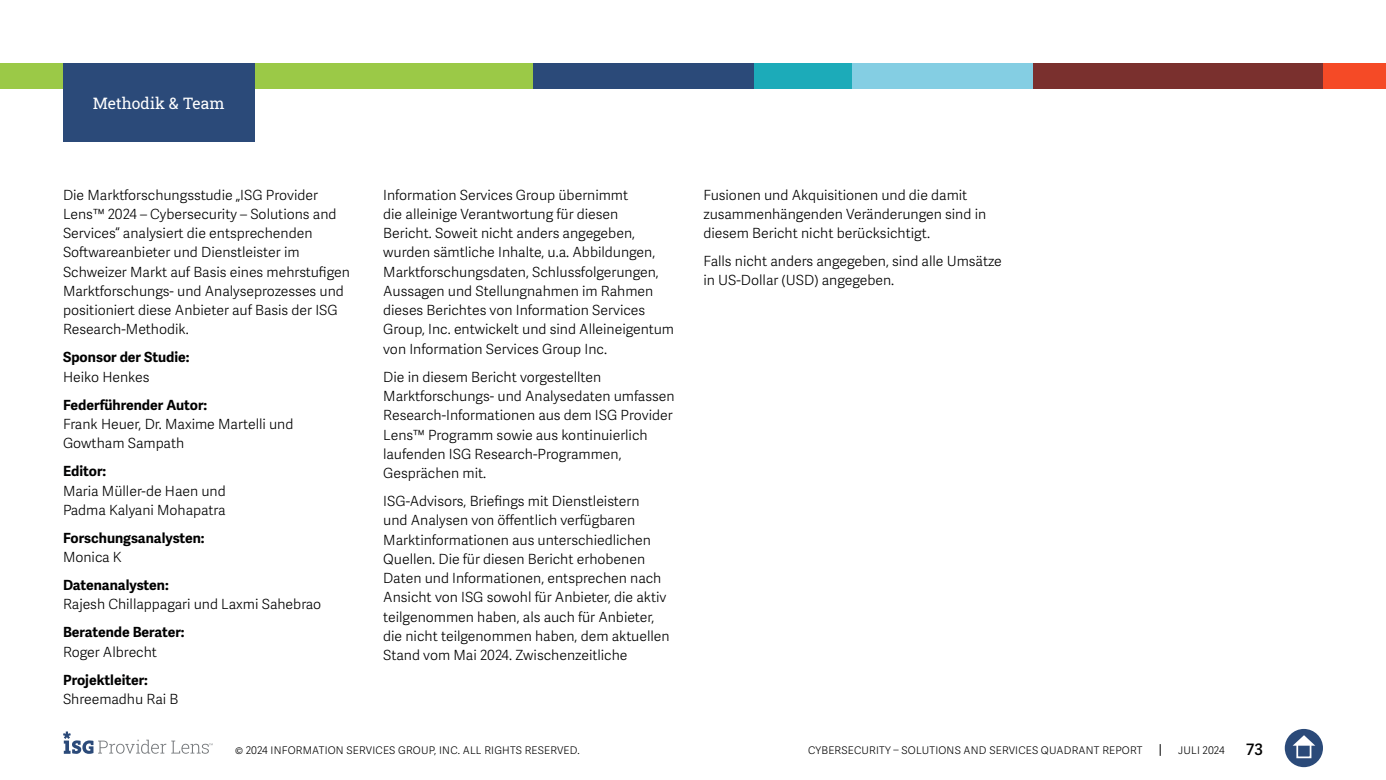
<style>
.page{position:relative;width:1386px;height:780px;background:#fff}
.page>*{position:absolute;margin:0;border:0;box-sizing:border-box;transform-origin:0 0}
.Section_Label_Blue_B{font:15.75px "Roboto Slab ISG P Regular";color:#fff}
.t1{font:600 15.75px "Adelle Sans";color:#000}
.t2{font:300 14px/19.2px "Adelle Sans";color:#000101}
.t3{font:700 14px/19.2px "Adelle Sans";color:#000101}
.t4{font:300 10.5px "Adelle Sans";letter-spacing:.02em;color:#000}
.s1{font-weight:300}
.s2{font-weight:700}
</style>
<div class="page">
<svg style="left:1160px;top:744px;width:1px;height:12px"></svg>
<div style="left:1285px;top:729px;width:38px;height:38px;background:#2b4a79;border-radius:50%"></div>
<svg style="left:1293px;top:735px;width:22px;height:10px"></svg>
<div style="left:1296px;top:743px;width:15px;height:15px;border:2px solid #fff"></div>
<svg style="left:63px;top:731px;width:150px;height:23px"></svg>
<div style="left:0;top:63px;width:533px;height:25px;background:#9bc947"></div>
<div style="left:533px;top:63px;width:223px;height:25px;background:#2b4a79"></div>
<div style="left:850px;top:63px;width:184px;height:25px;background:#84cee3"></div>
<div style="left:1323px;top:63px;width:63px;height:25px;background:#f54a26"></div>
<div style="left:1033px;top:63px;width:290px;height:25px;background:#7a302e"></div>
<div style="left:754px;top:63px;width:98px;height:25px;background:#1cabb9"></div>
<div style="left:63px;top:63px;width:192px;height:79px;background:#2b4a79"></div>
<p class="Section_Label_Blue_B" style="left:93px;top:92px;width:134px">Methodik &amp; Team</p>
<p class="t2" style="left:63px;top:185px;width:288px">Die Marktforschungsstudie „ISG Provider Lens™ 2024 – Cybersecurity – Solutions and Services“ analysiert die entsprechenden Softwareanbieter und Dienstleister im Schweizer Markt auf Basis eines mehrstufigen Marktforschungs- und Analyseprozesses und positioniert diese Anbieter auf Basis der ISG Research-Methodik.</p>
<p class="t3" style="left:63px;top:348px;width:128px">Sponsor der Studie:<br><span class="s1">Heiko Henkes</span></p>
<p class="t2" style="left:63px;top:395px;width:232px"><span class="s2">Federführender Autor:<br></span>Frank Heuer, Dr. Maxime Martelli und<br>Gowtham Sampath</p>
<p class="t2" style="left:63px;top:462px;width:164px"><span class="s2">Editor:<br></span>Maria Müller-de Haen und<br>Padma Kalyani Mohapatra</p>
<p class="t3" style="left:63px;top:528px;width:143px">Forschungsanalysten:<br><span class="s1">Monica K</span></p>
<p class="t2" style="left:63px;top:576px;width:260px"><span class="s2">Datenanalysten:<br></span>Rajesh Chillappagari und Laxmi Sahebrao</p>
<p class="t3" style="left:63px;top:623px;width:123px">Beratende Berater:<br><span class="s1">Roger Albrecht</span></p>
<p class="t3" style="left:63px;top:670px;width:117px">Projektleiter:<br><span class="s1">Shreemadhu Rai B</span></p>
<p class="t2" style="left:383px;top:185px;width:292px">Information Services Group übernimmt<br>die alleinige Verantwortung für diesen<br>Bericht. Soweit nicht anders angegeben, wurden sämtliche Inhalte, u.a. Abbildungen, Marktforschungsdaten, Schlussfolgerungen, Aussagen und Stellungnahmen im Rahmen dieses Berichtes von Information Services Group, Inc. entwickelt und sind Alleineigentum von Information Services Group Inc.</p>
<p class="t2" style="left:383px;top:367px;width:293px">Die in diesem Bericht vorgestellten Marktforschungs- und Analysedaten umfassen Research-Informationen aus dem ISG Provider Lens™ Programm sowie aus kontinuierlich laufenden ISG Research-Programmen, Gesprächen mit.</p>
<p class="t2" style="left:383px;top:492px;width:288px">ISG-Advisors, Briefings mit Dienstleistern<br>und Analysen von öffentlich verfügbaren Marktinformationen aus unterschiedlichen Quellen. Die für diesen Bericht erhobenen Daten und Informationen, entsprechen nach Ansicht von ISG sowohl für Anbieter, die aktiv teilgenommen haben, als auch für Anbieter, die nicht teilgenommen haben, dem aktuellen Stand vom Mai 2024. Zwischenzeitliche</p>
<p class="t2" style="left:704px;top:185px;width:284px">Fusionen und Akquisitionen und die damit zusammenhängenden Veränderungen sind in diesem Bericht nicht berücksichtigt.</p>
<p class="t2" style="left:704px;top:252px;width:300px">Falls nicht anders angegeben, sind alle Umsätze in US-Dollar (USD) angegeben.</p>
<p class="t4" style="left:235px;top:744px;width:346px">© 2024 INFORMATION SERVICES GROUP, INC. ALL RIGHTS RESERVED.</p>
<p class="t4" style="left:808px;top:744px;width:336px">CYBERSECURITY – SOLUTIONS AND SERVICES QUADRANT REPORT</p>
<p class="t4" style="left:1178px;top:744px;width:48px">JULI 2024</p>
<p class="t1" style="left:1246px;top:740px;width:18px">73</p>
</div>
